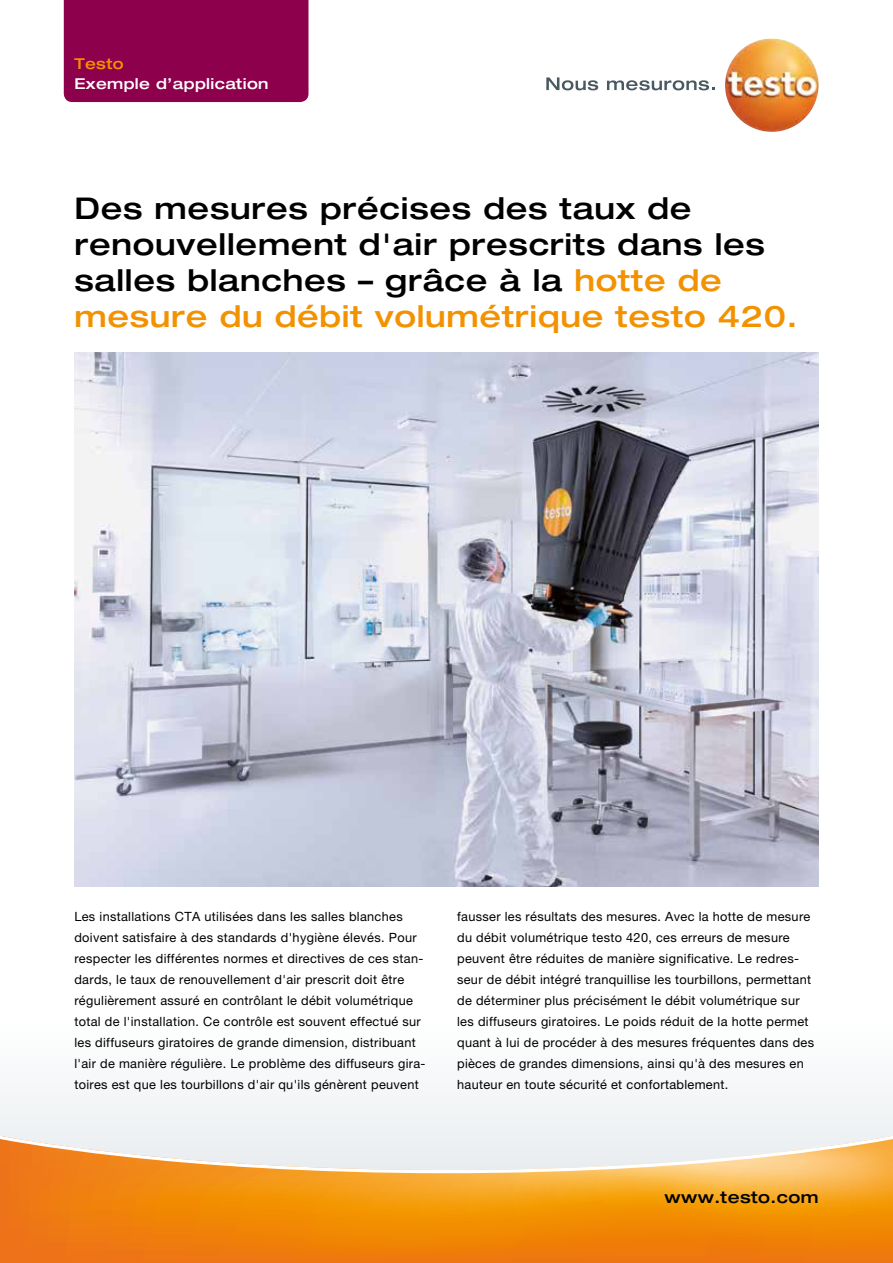
<style>
.page{position:relative;width:893px;height:1263px;background:#fff}
.page>*{position:absolute;margin:0;border:0;box-sizing:border-box;transform-origin:0 0}
.t1{font:500 expanded 30px/36px "Helvetica Neue LTW1 G";letter-spacing:.025em;color:#000}
.t2{font:500 expanded 16.5px "Helvetica Neue LTW1 G";letter-spacing:.025em;color:#000}
.t3{font:500 expanded 15px "Helvetica Neue LTW1 G";letter-spacing:.025em;color:#fff}
.t4{font:500 expanded 15px "Helvetica Neue LTW1 G";letter-spacing:.025em;color:#f39200}
.t5{font:12.75px/21px "Helvetica Neue LTW1 G";letter-spacing:.025em;color:#000}
.s1{color:#f39200}
</style>
<div class="page">
<div style="left:0;top:1019px;width:893px;height:228px;background:#f7f8f9"></div>
<svg style="left:0;top:1136px;width:893px;height:127px"></svg>
<img style="left:74px;top:353px;width:745px;height:534px">
<div style="left:64px;top:0;width:244px;height:102px;background:#8d004c"></div>
<img style="left:725px;top:38px;width:94px;height:94px;border-radius:46px">
<svg style="left:546px;top:77px;width:52px;height:13px"></svg>
<svg style="left:607px;top:80px;width:108px;height:10px"></svg>
<p class="t4" style="left:74px;top:54px;width:51px">Testo</p>
<p class="t3" style="left:74px;top:74px;width:196px">Exemple d’application</p>
<h1 class="t1" style="left:74px;top:190px;width:724px">Des mesures précises des taux de renouvellement d'air prescrits dans les salles blanches – grâce à la <span class="s1">hotte de mesure du débit volumétrique testo 420.</span></h1>
<p class="t5" style="left:74px;top:906px;width:353px">Les installations CTA utilisées dans les salles blanches doivent satisfaire à des standards d'hygiène élevés. Pour respecter les différentes normes et directives de ces stan&shy;dards, le taux de renouvellement d'air prescrit doit être régulièrement assuré en contrôlant le débit volumétrique total de l'installation. Ce contrôle est souvent effectué sur les diffuseurs giratoires de grande dimension, distribuant l'air de manière régulière. Le problème des diffuseurs gira&shy;toires est que les tourbillons d'air qu'ils génèrent peuvent</p>
<p class="t5" style="left:457px;top:906px;width:358px">fausser les résultats des mesures. Avec la hotte de mesure du débit volumétrique testo 420, ces erreurs de mesure peuvent être réduites de manière significative. Le redres&shy;seur de débit intégré tranquillise les tourbillons, permettant de déterminer plus précisément le débit volumétrique sur les diffuseurs giratoires. Le poids réduit de la hotte permet quant à lui de procéder à des mesures fréquentes dans des pièces de grandes dimensions, ainsi qu'à des mesures en hauteur en toute sécurité et confortablement.</p>
<p class="t2" style="left:664px;top:1187px;width:156px">www.testo.com</p>
</div>
